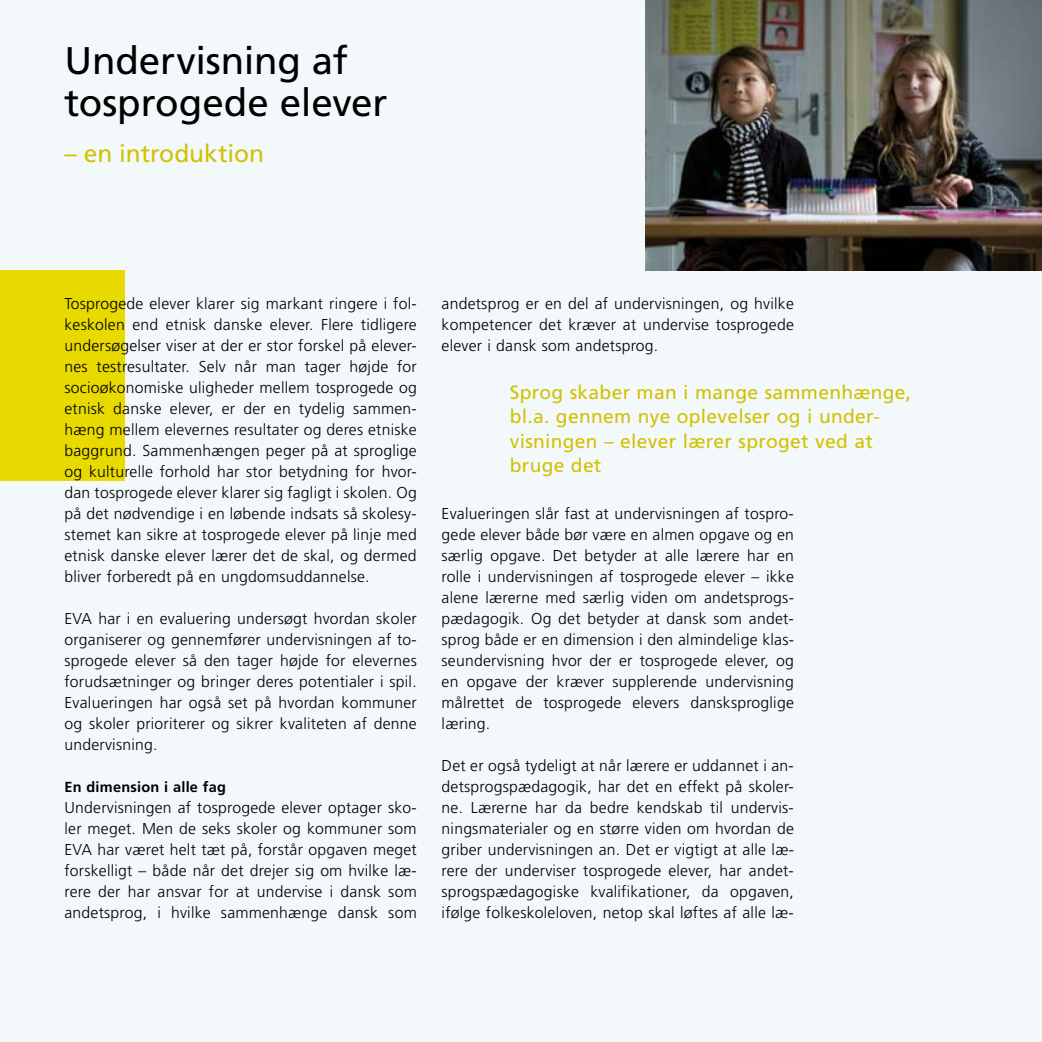
<style>
.page{position:relative;width:1042px;height:1042px;background:#f3f8fa}
.page>*{position:absolute;margin:0;border:0;box-sizing:border-box;transform-origin:0 0}
.t1{font:38.5px/42px "Frutiger";letter-spacing:-.005em;color:#000}
.t2{font:24.5px "Frutiger";letter-spacing:-.005em;color:#d1c200}
.t3{font:19.25px/24.5px "Frutiger";letter-spacing:.015em;color:#d1c200}
.t4{font:300 15.75px/21px "Frutiger";letter-spacing:.015em;color:#000;text-align:justify}
.t5{font:700 14.53px "Frutiger";letter-spacing:.015em;color:#000}
</style>
<div class="page">
<img style="left:645px;top:0;width:397px;height:270px">
<div style="left:0;top:270px;width:124px;height:211px;background:#e8d900"></div>
<h1 class="t1" style="left:64px;top:39px;width:324px">Undervisning af tosprogede elever</h1>
<h2 class="t2" style="left:64px;top:139px;width:201px">– en introduktion</h2>
<p class="t4" style="left:64px;top:293px;width:354px">Tosprogede elever klarer sig markant ringere i fol&shy;keskolen end etnisk danske elever. Flere tidligere undersøgelser viser at der er stor forskel på elever&shy;nes testresultater. Selv når man tager højde for socioøkonomiske uligheder mellem tosprogede og etnisk danske elever, er der en tydelig sammen&shy;hæng mellem elevernes resultater og deres etniske baggrund. Sammenhængen peger på at sproglige og kulturelle forhold har stor betydning for hvor&shy;dan tosprogede elever klarer sig fagligt i skolen. Og på det nødvendige i en løbende indsats så skolesy&shy;stemet kan sikre at tosprogede elever på linje med etnisk danske elever lærer det de skal, og dermed bliver forberedt på en ungdomsuddannelse.</p>
<p class="t4" style="left:64px;top:608px;width:354px">EVA har i en evaluering undersøgt hvordan skoler organiserer og gennemfører undervisningen af to&shy;sprogede elever så den tager højde for elevernes forudsætninger og bringer deres potentialer i spil.<br>Evalueringen har også set på hvordan kommuner og skoler prioriterer og sikrer kvaliteten af denne undervisning.</p>
<p class="t5" style="left:64px;top:778px;width:163px">En dimension i alle fag</p>
<p class="t4" style="left:64px;top:797px;width:354px">Undervisningen af tosprogede elever optager sko&shy;ler meget. Men de seks skoler og kommuner som EVA har været helt tæt på, forstår opgaven meget forskelligt – både når det drejer sig om hvilke læ&shy;rere der har ansvar for at undervise i dansk som andetsprog, i hvilke sammenhænge dansk som</p>
<p class="t4" style="left:441px;top:293px;width:354px">andetsprog er en del af undervisningen, og hvilke kompetencer det kræver at undervise tosprogede elever i dansk som andetsprog.</p>
<p class="t3" style="left:510px;top:380px;width:403px">Sprog skaber man i mange sammenhænge, bl.a. gennem nye oplevelser og i under&shy;visningen – elever lærer sproget ved at bruge det</p>
<p class="t4" style="left:441px;top:503px;width:354px">Evalueringen slår fast at undervisningen af tospro&shy;gede elever både bør være en almen opgave og en særlig opgave. Det betyder at alle lærere har en rolle i undervisningen af tosprogede elever – ikke alene lærerne med særlig viden om andetsprogs&shy;pædagogik. Og det betyder at dansk som andet&shy;sprog både er en dimension i den almindelige klas&shy;seundervisning hvor der er tosprogede elever, og en opgave der kræver supplerende undervisning målrettet de tosprogede elevers dansksproglige læring.</p>
<p class="t4" style="left:441px;top:755px;width:354px">Det er også tydeligt at når lærere er uddannet i an&shy;detsprogspædagogik, har det en effekt på skoler&shy;ne. Lærerne har da bedre kendskab til undervis&shy;ningsmaterialer og en større viden om hvordan de griber undervisningen an. Det er vigtigt at alle læ&shy;rere der underviser tosprogede elever, har andet&shy;sprogspædagogiske kvalifikationer, da opgaven, ifølge folkeskoleloven, netop skal løftes af alle læ-</p>
</div>
